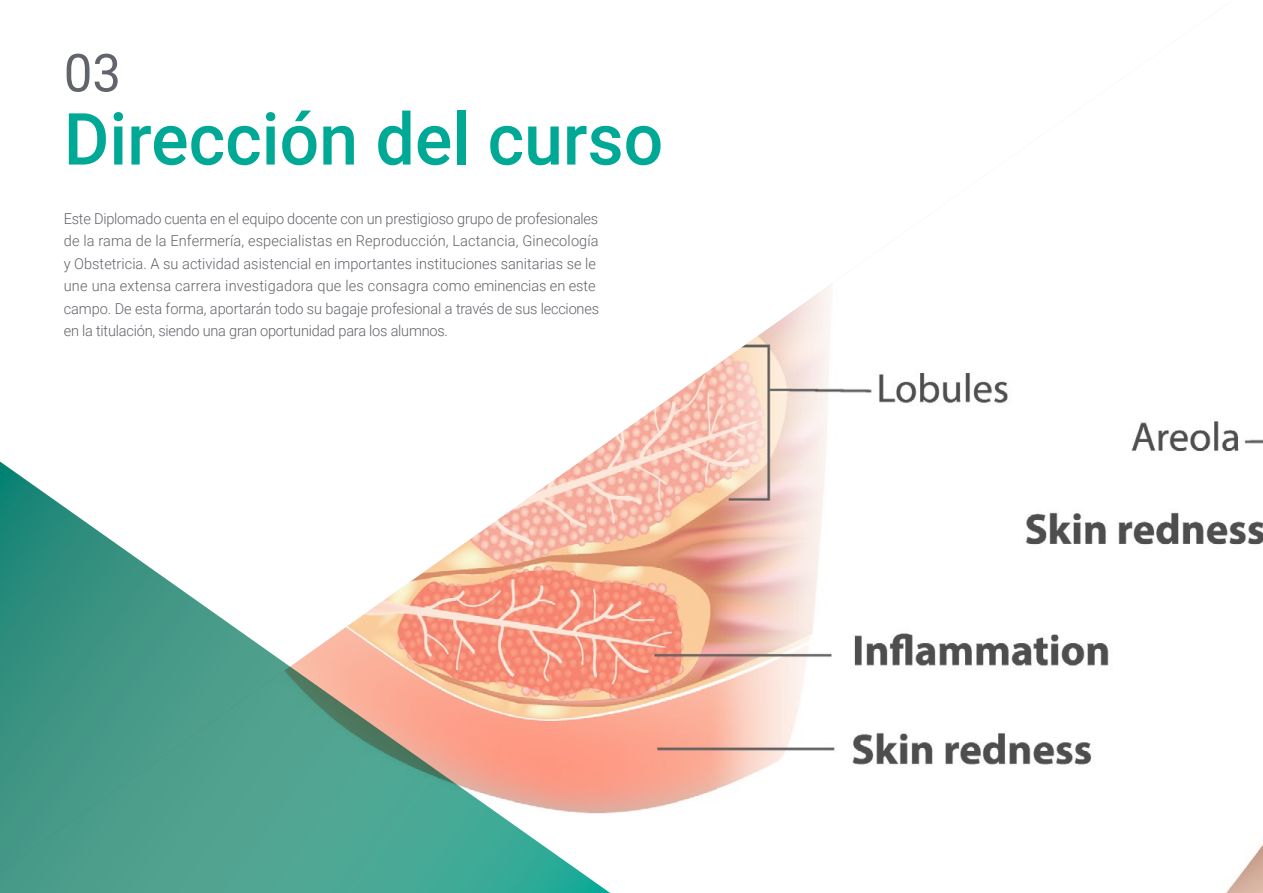
<style>
.page{position:relative;width:1263px;height:893px;background:#fff}
.page>*{position:absolute;margin:0;border:0;box-sizing:border-box;transform-origin:0 0}
.t1{font:500 72px "Roboto";color:#00a996}
.t2{font:52.5px "Roboto";color:#61646a}
.t3{font:300 15px/22.5px "Roboto";letter-spacing:-.005em;color:#61646a}
</style>
<div class="page">
<img style="left:602px;top:283px;width:661px;height:610px">
<svg style="left:0;top:446px;width:640px;height:447px"></svg>
<h2 class="t2" style="left:64px;top:36px;width:59px">03</h2>
<h1 class="t1" style="left:64px;top:89px;width:601px">Dirección del curso</h1>
<p class="t3" style="left:64px;top:207px;width:537px">Este Diplomado cuenta en el equipo docente con un prestigioso grupo de profesionales de la rama de la Enfermería, especialistas en Reproducción, Lactancia, Ginecología y Obstetricia. A su actividad asistencial en importantes instituciones sanitarias se le une una extensa carrera investigadora que les consagra como eminencias en este campo. De esta forma, aportarán todo su bagaje profesional a través de sus lecciones en la titulación, siendo una gran oportunidad para los alumnos.</p>
</div>
